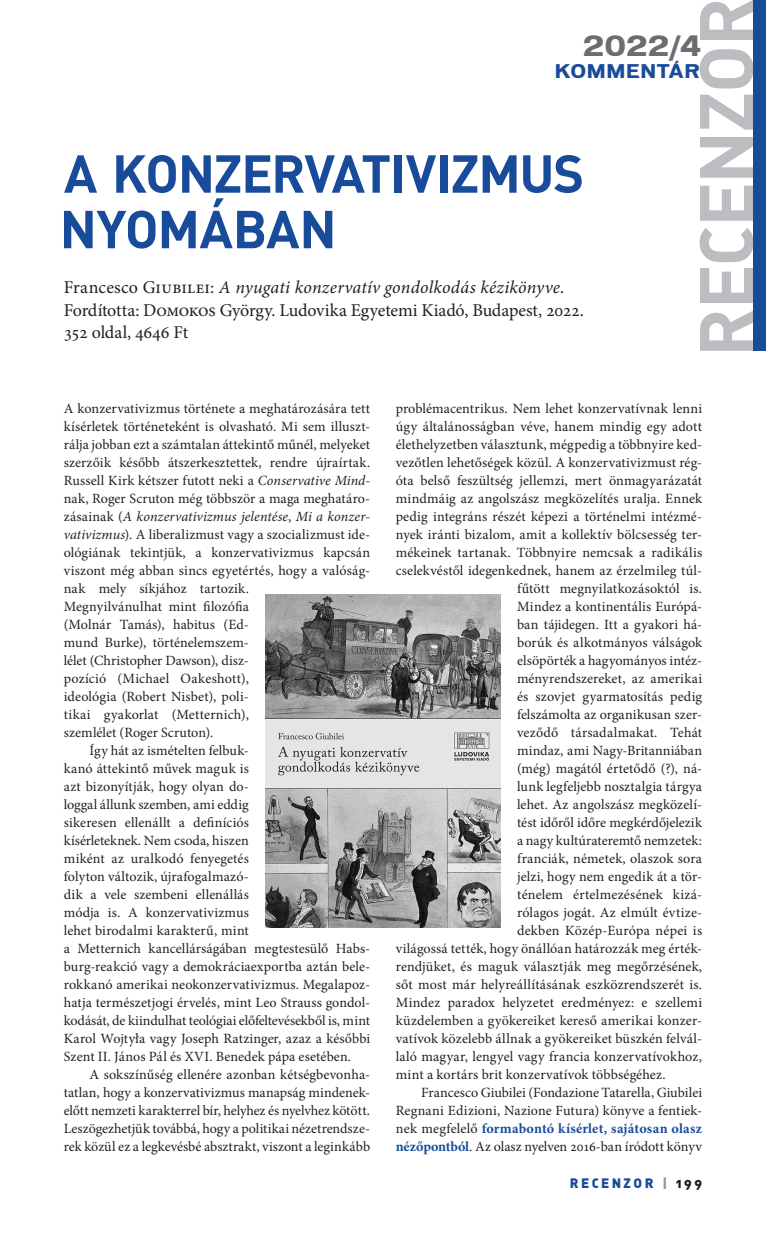
<style>
.page{position:relative;width:766px;height:1234px;background:#fff}
.page>*{position:absolute;margin:0;border:0;box-sizing:border-box;transform-origin:0 0}
._00_-_rovatfej{font:700 74.7px "DIN Alt PFL";letter-spacing:.02em;color:#bcbdc0}
._01_-_főcím{font:700 52.5px "DINPFL";letter-spacing:.015em;color:#194b9b}
._01_-_főcím-2{font:700 26.7px "Vonnes PFL";color:#6c6d70}
._3003_-_alcím_RECEZN{font:18px/22.5px "Minion Pro";letter-spacing:-.015em;color:#231f20}
._01_-_főcím-3{font:700 18px "Vonnes PFL";letter-spacing:.065em;color:#194b9b}
._9_-_kenyér_2_---_10{font:14.1px/18px "Minion Pro";letter-spacing:.005em;color:#231f20;text-align:justify}
._3000_--_kenyér_1__R{font:14.1px/18px "Minion Pro";letter-spacing:.005em;color:#231f20}
._9_-_kenyér_2_---_10-2{font:14.1px "Minion Pro";letter-spacing:.025em;color:#231f20}
.t1{font:13.5px "DIN Alt Blk PFL";letter-spacing:.2em;color:#194b9b}
.s1{font-style:italic}
.s2{font-weight:700;color:#194b9b}
.s3{color:#939598}
.s4{color:#231f20}
</style>
<div class="page">
<div style="left:753px;top:0;width:12px;height:351px;background:#194b9b"></div>
<img style="left:266px;top:594px;width:234px;height:332px">
<p class="_00_-_rovatfej" style="left:677px;top:357px;width:359px;rotate:-90deg">RECENZOR</p>
<p class="_01_-_főcím-2" style="left:582px;top:30px;width:120px">2022/4</p>
<p class="_01_-_főcím-3" style="left:554px;top:60px;width:145px">KOMMENTÁR</p>
<p class="_01_-_főcím" style="left:64px;top:139px;width:519px">A KONZERVATIVIZMUS</p>
<p class="_01_-_főcím" style="left:60px;top:195px;width:276px">NYOMÁBAN</p>
<p class="_3003_-_alcím_RECEZN" style="left:64px;top:276px;width:521px">Francesco Giubilei: <span class="s1">A nyugati konzervatív gondolkodás kézikönyve</span>.<br>Fordította: Domokos György. Ludovika Egyetemi Kiadó, Budapest, 2022.<br>352 oldal, 4646 Ft</p>
<p class="_3000_--_kenyér_1__R" style="left:64px;top:399px;width:308px">A konzervativizmus története a meghatározására tett kísérletek történeteként is olvasható. Mi sem illuszt&shy;rálja jobban ezt a számtalan áttekintő műnél, melyeket szerzőik később átszerkesztettek, rendre újraírtak.<br>Russell Kirk kétszer futott neki a <span class="s1">Conservative Mind&shy;</span>nak, Roger Scruton még többször a maga meghatáro&shy;zásainak (<span class="s1">A konzervativizmus jelentése</span>, <span class="s1">Mi a konzer&shy;vativizmus</span>). A liberalizmust vagy a szocializmust ide&shy;ológiának tekintjük, a konzervativizmus kapcsán viszont még abban sincs egyetértés, hogy a valóság&shy;nak mely síkjához tartozik.<br>Megnyilvánulhat mint filozófia<br>(Molnár Tamás), habitus (Ed-<br>mund Burke), történelemszem-<br>lélet (Christopher Dawson), disz-<br>pozíció (Michael Oakeshott),<br>ideológia (Robert Nisbet), poli-<br>tikai gyakorlat (Metternich),<br>szemlélet (Roger Scruton).</p>
<p class="_9_-_kenyér_2_---_10" style="left:64px;top:741px;width:308px;text-align:left;text-indent:26px">Így hát az ismételten felbuk-<br>kanó áttekintő művek maguk is<br>azt bizonyítják, hogy olyan do-<br>loggal állunk szemben, ami eddig<br>sikeresen ellenállt a definíciós<br>kísérleteknek. Nem csoda, hiszen<br>miként az uralkodó fenyegetés<br>folyton változik, újrafogalmazó-<br>dik a vele szembeni ellenállás<br>módja is. A konzervativizmus<br>lehet birodalmi karakterű, mint<br>a Metternich kancellárságában megtestesülő Habs&shy;burg-reakció vagy a demokráciaexportba aztán bele&shy;rokkanó amerikai neokonzervativizmus. Megalapoz&shy;hatja természetjogi érvelés, mint Leo Strauss gondol&shy;kodását, de kiindulhat teológiai előfeltevésekből is, mint Karol Wojtyła vagy Joseph Ratzinger, azaz a későbbi Szent II. János Pál és XVI. Benedek pápa esetében.</p>
<p class="_9_-_kenyér_2_---_10" style="left:64px;top:1065px;width:308px;text-indent:26px">A sokszínűség ellenére azonban kétségbevonha&shy;tatlan, hogy a konzervativizmus manapság mindenek&shy;előtt nemzeti karakterrel bír, helyhez és nyelvhez kötött.<br>Leszögezhetjük továbbá, hogy a politikai nézetrendsze&shy;rek közül ez a legkevésbé absztrakt, viszont a leginkább</p>
<p class="_9_-_kenyér_2_---_10" style="left:395px;top:399px;width:308px">problémacentrikus. Nem lehet konzervatívnak lenni</p>
<p class="_9_-_kenyér_2_---_10" style="left:395px;top:417px;width:308px">úgy általánosságban véve, hanem mindig egy adott</p>
<p class="_9_-_kenyér_2_---_10" style="left:395px;top:435px;width:308px">élethelyzetben választunk, mégpedig a többnyire ked-</p>
<p class="_9_-_kenyér_2_---_10" style="left:395px;top:453px;width:308px">vezőtlen lehetőségek közül. A konzervativizmust rég-</p>
<p class="_9_-_kenyér_2_---_10" style="left:395px;top:471px;width:308px">óta belső feszültség jellemzi, mert önmagyarázatát</p>
<p class="_9_-_kenyér_2_---_10" style="left:395px;top:489px;width:308px">mindmáig az angolszász megközelítés uralja. Ennek</p>
<p class="_9_-_kenyér_2_---_10" style="left:395px;top:507px;width:308px">pedig integráns részét képezi a történelmi intézmé-</p>
<p class="_9_-_kenyér_2_---_10" style="left:395px;top:525px;width:308px">nyek iránti bizalom, amit a kollektív bölcsesség ter-</p>
<p class="_9_-_kenyér_2_---_10" style="left:395px;top:543px;width:308px">mékeinek tartanak. Többnyire nemcsak a radikális</p>
<p class="_9_-_kenyér_2_---_10" style="left:395px;top:561px;width:308px">cselekvéstől idegenkednek, hanem az érzelmileg túl-</p>
<p class="_9_-_kenyér_2_---_10" style="left:517px;top:579px;width:186px">fűtött megnyilatkozásoktól is.</p>
<p class="_9_-_kenyér_2_---_10" style="left:517px;top:597px;width:186px">Mindez a kontinentális Európá-</p>
<p class="_9_-_kenyér_2_---_10" style="left:517px;top:615px;width:186px">ban tájidegen. Itt a gyakori há-</p>
<p class="_9_-_kenyér_2_---_10" style="left:517px;top:633px;width:186px">borúk és alkotmányos válságok</p>
<p class="_9_-_kenyér_2_---_10" style="left:517px;top:651px;width:186px">elsöpörték a hagyományos intéz-</p>
<p class="_9_-_kenyér_2_---_10" style="left:517px;top:669px;width:186px">ményrendszereket, az amerikai</p>
<p class="_9_-_kenyér_2_---_10" style="left:517px;top:687px;width:186px">és szovjet gyarmatosítás pedig</p>
<p class="_9_-_kenyér_2_---_10" style="left:517px;top:705px;width:186px">felszámolta az organikusan szer-</p>
<p class="_9_-_kenyér_2_---_10" style="left:517px;top:723px;width:186px">veződő társadalmakat. Tehát</p>
<p class="_9_-_kenyér_2_---_10" style="left:517px;top:741px;width:186px">mindaz, ami Nagy-Britanniában</p>
<p class="_9_-_kenyér_2_---_10" style="left:517px;top:759px;width:186px">(még) magától értetődő (?), ná-</p>
<p class="_9_-_kenyér_2_---_10" style="left:517px;top:777px;width:186px">lunk legfeljebb nosztalgia tárgya</p>
<p class="_9_-_kenyér_2_---_10" style="left:517px;top:795px;width:186px">lehet. Az angolszász megközelí-</p>
<p class="_9_-_kenyér_2_---_10" style="left:517px;top:813px;width:186px">tést időről időre megkérdőjelezik</p>
<p class="_9_-_kenyér_2_---_10" style="left:517px;top:831px;width:186px">a nagy kultúrateremtő nemzetek:</p>
<p class="_9_-_kenyér_2_---_10" style="left:517px;top:849px;width:186px">franciák, németek, olaszok sora</p>
<p class="_9_-_kenyér_2_---_10" style="left:517px;top:867px;width:186px">jelzi, hogy nem engedik át a tör-</p>
<p class="_9_-_kenyér_2_---_10" style="left:517px;top:885px;width:185px">ténelem értelmezésének kizá-</p>
<p class="_9_-_kenyér_2_---_10" style="left:517px;top:903px;width:186px">rólagos jogát. Az elmúlt évtize-</p>
<p class="_9_-_kenyér_2_---_10" style="left:517px;top:921px;width:186px">dekben Közép-Európa népei is</p>
<p class="_9_-_kenyér_2_---_10" style="left:395px;top:939px;width:308px">világossá tették, hogy önállóan határozzák meg érték-</p>
<p class="_9_-_kenyér_2_---_10" style="left:395px;top:957px;width:308px">rendjüket, és maguk választják meg megőrzésének,</p>
<p class="_9_-_kenyér_2_---_10-2" style="left:395px;top:974px;width:308px">sőt most már helyreállításának eszközrendszerét is.</p>
<p class="_9_-_kenyér_2_---_10" style="left:395px;top:993px;width:308px">Mindez paradox helyzetet eredményez: e szellemi</p>
<p class="_9_-_kenyér_2_---_10" style="left:395px;top:1011px;width:308px">küzdelemben a gyökereiket kereső amerikai konzer-</p>
<p class="_9_-_kenyér_2_---_10" style="left:395px;top:1029px;width:308px">vatívok közelebb állnak a gyökereiket büszkén felvál-</p>
<p class="_9_-_kenyér_2_---_10" style="left:395px;top:1047px;width:308px">laló magyar, lengyel vagy francia konzervatívokhoz,</p>
<p class="_9_-_kenyér_2_---_10" style="left:395px;top:1065px;width:271px">mint a kortárs brit konzervatívok többségéhez.</p>
<p class="_9_-_kenyér_2_---_10" style="left:395px;top:1083px;width:308px;text-indent:26px">Francesco Giubilei (Fondazione Tatarella, Giubilei Regnani Edizioni, Nazione Futura) könyve a fentiek&shy;nek megfelelő <span class="s2">formabontó kísérlet, sajátosan olasz nézőpontból</span>. Az olasz nyelven 2016-ban íródott könyv</p>
<p class="t1" style="left:569px;top:1173px;width:134px">RECENZOR <span class="s3">|</span> <span class="s4">199</span></p>
</div>
